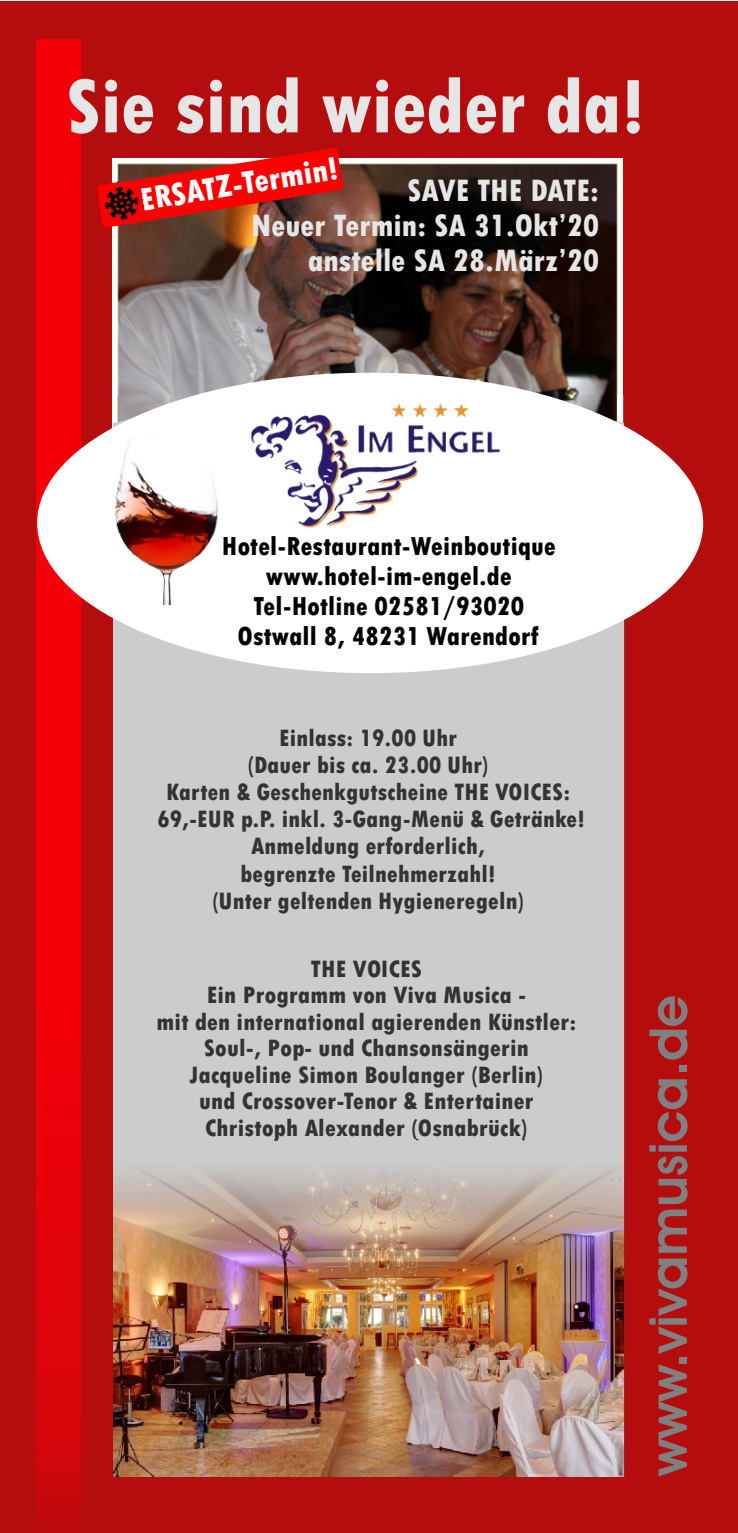
<style>
.page{position:relative;width:738px;height:1533px;background:#fff}
.page>*{position:absolute;margin:0;border:0;box-sizing:border-box;transform-origin:0 0}
.t1{font:800 80px "Tw Cen MT Condensed";color:#e6e6e6}
.t2{font:700 52.75px "Avant Garde Bk BT";color:#808080}
.t3{font:800 33.75px "Tw Cen MT Condensed";color:#fff}
.t4{font:800 32.75px/35.2px "Tw Cen MT Condensed";color:#e6e6e6;text-align:right}
.t5{font:800 27.5px/29.8px "Tw Cen MT Condensed";letter-spacing:.01em;color:#000;text-align:center}
.t6{font:800 25px/27px "Tw Cen MT Condensed";letter-spacing:.01em;color:#333;text-align:center}
</style>
<div class="page">
<div style="left:0;top:2px;width:738px;height:1530px;background:#b50d0d"></div>
<img style="left:36px;top:38px;width:45px;height:1480px">
<img style="left:112px;top:158px;width:510px;height:270px">
<div style="left:113px;top:395px;width:511px;height:744px;background:#ccc"></div>
<div style="left:37px;top:373px;width:666px;height:300px;background:#fff;border-radius:50%"></div>
<img style="left:115px;top:438px;width:103px;height:166px">
<img style="left:250px;top:403px;width:251px;height:126px">
<img style="left:113px;top:1139px;width:511px;height:337px">
<svg style="left:97px;top:147px;width:246px;height:81px"></svg>
<h1 class="t1" style="left:66px;top:77px;width:581px">Sie sind wieder da!</h1>
<h3 class="t3" style="left:138px;top:187px;width:201px;rotate:-9deg">ER AT ermi !</h3>
<h3 class="t3" style="left:169px;top:182px;width:87px;rotate:-9deg">S Z-T</h3>
<h3 class="t4" style="left:251px;top:175px;width:349px">SAVE THE DATE:<br>Neuer Termin: SA 31.Okt’20 anstelle SA 28.März’20</h3>
<p class="t5" style="left:222px;top:533px;width:335px">Hotel-Restaurant-Weinboutique www.hotel-im-engel.de<br>Tel-Hotline 02581/93020<br>Ostwall 8, 48231 Warendorf</p>
<p class="t6" style="left:157px;top:726px;width:429px">Einlass: 19.00 Uhr<br>(Dauer bis ca. 23.00 Uhr)<br>Karten &amp; Geschenkgutscheine THE VOICES:<br>69,-EUR p.P. inkl. 3-Gang-Menü &amp; Getränke!<br>Anmeldung erforderlich,<br>begrenzte Teilnehmerzahl!<br>(Unter geltenden Hygieneregeln)</p>
<p class="t6" style="left:156px;top:957px;width:421px">THE VOICES<br>Ein Programm von Viva Musica -<br>mit den international agierenden Künstler:<br>Soul-, Pop- und Chansonsängerin<br>Jacqueline Simon Boulanger (Berlin)<br>und Crossover-Tenor &amp; Entertainer<br>Christoph Alexander (Osnabrück)</p>
<h2 class="t2" style="left:646px;top:1476px;width:482px;rotate:-90deg">www.vivamusica.de</h2>
</div>
